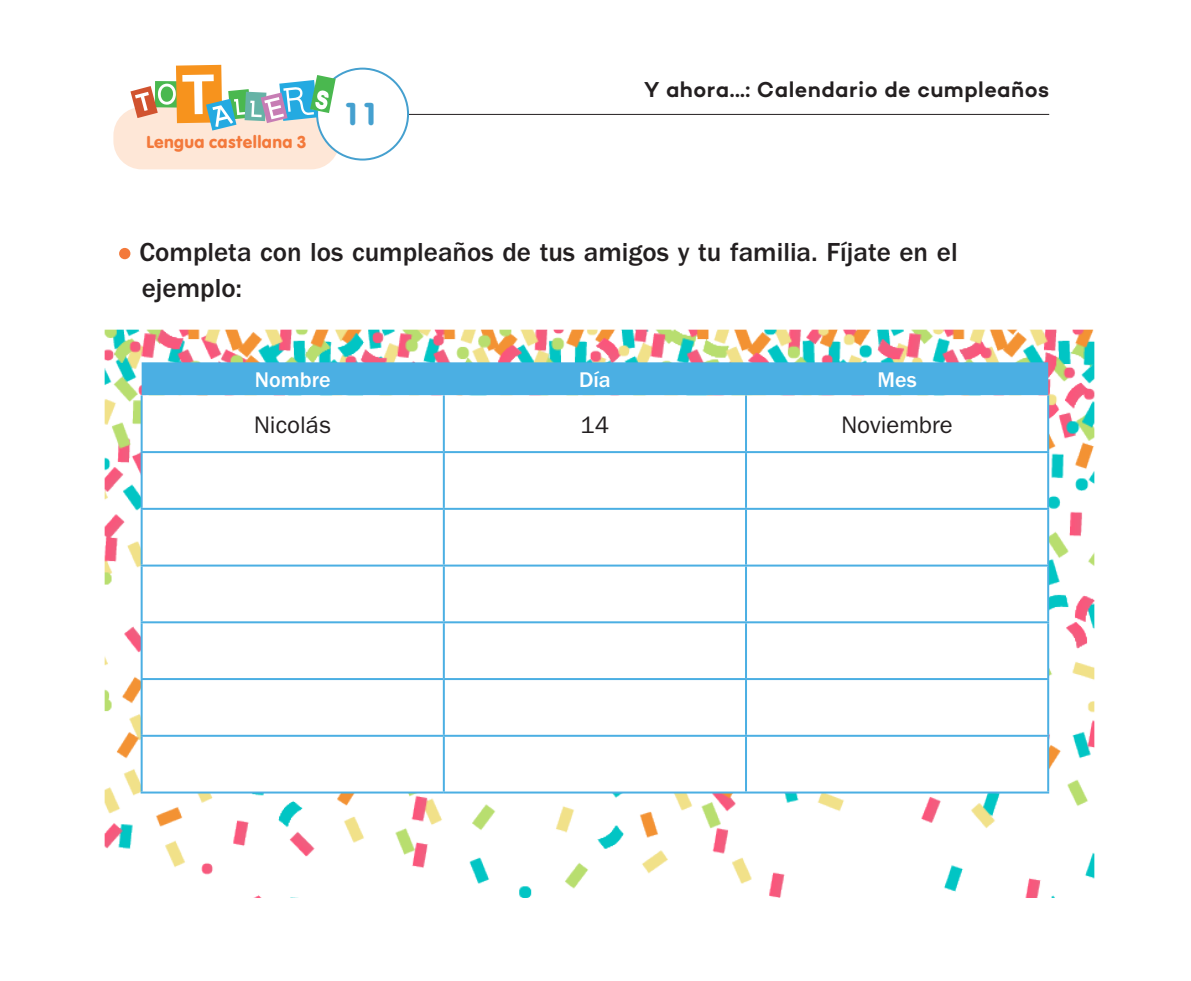
<style>
.page{position:relative;width:1191px;height:981px;background:#fff}
.page>*{position:absolute;margin:0;border:0;box-sizing:border-box;transform-origin:0 0}
.t1{font:33.4px "Vag";color:#45a0cf}
.T-Ordre{font:500 27px/36px "Franklin Gothic LT";color:#231f20}
.Text_quadres{font:24px "Franklin Gothic LT";color:#231f20}
.AD_títol{font:600 22px "Campton";letter-spacing:.02em;color:#231f20}
.T-_text_espai_treba{font:500 22px "Franklin Gothic LT";color:#fff}
.t2{font:18px "Vag";letter-spacing:.02em;color:#f3793b}
</style>
<div class="page">
<div style="left:119px;top:248px;width:11px;height:11px;background:#f3793b;border-radius:50%"></div>
<hr style="left:354px;top:114px;width:695px;height:1px;background:#231f20">
<div style="left:113px;top:107px;width:226px;height:62px;background:#fee7d7;border-radius:28px"></div>
<div style="left:317px;top:69px;width:91px;height:91px;background:#fff;border-radius:50%"></div>
<div style="left:316px;top:68px;width:93px;height:93px;border:2px solid #45a0cf;border-radius:50%"></div>
<svg style="left:130px;top:65px;width:206px;height:66px"></svg>
<img style="left:104px;top:329px;width:991px;height:568px">
<div style="left:142px;top:362px;width:906px;height:33px;background:#4bafe3"></div>
<svg style="left:143px;top:395px;width:904px;height:396px"></svg>
<hr style="left:141px;top:395px;width:2px;height:56px;background:#4bafe3">
<hr style="left:443px;top:395px;width:2px;height:56px;background:#4bafe3">
<hr style="left:745px;top:395px;width:2px;height:56px;background:#4bafe3">
<hr style="left:1047px;top:395px;width:2px;height:56px;background:#4bafe3">
<hr style="left:141px;top:451px;width:303px;height:2px;background:#4bafe3">
<hr style="left:141px;top:453px;width:2px;height:55px;background:#4bafe3">
<hr style="left:444px;top:451px;width:302px;height:2px;background:#4bafe3">
<hr style="left:443px;top:453px;width:2px;height:55px;background:#4bafe3">
<hr style="left:746px;top:451px;width:303px;height:2px;background:#4bafe3">
<hr style="left:745px;top:453px;width:2px;height:55px;background:#4bafe3">
<hr style="left:1047px;top:453px;width:2px;height:55px;background:#4bafe3">
<hr style="left:141px;top:508px;width:303px;height:2px;background:#4bafe3">
<hr style="left:141px;top:510px;width:2px;height:54px;background:#4bafe3">
<hr style="left:444px;top:508px;width:302px;height:2px;background:#4bafe3">
<hr style="left:443px;top:510px;width:2px;height:54px;background:#4bafe3">
<hr style="left:746px;top:508px;width:303px;height:2px;background:#4bafe3">
<hr style="left:745px;top:510px;width:2px;height:54px;background:#4bafe3">
<hr style="left:1047px;top:510px;width:2px;height:54px;background:#4bafe3">
<hr style="left:141px;top:564px;width:303px;height:2px;background:#4bafe3">
<hr style="left:141px;top:566px;width:2px;height:55px;background:#4bafe3">
<hr style="left:444px;top:564px;width:302px;height:2px;background:#4bafe3">
<hr style="left:443px;top:566px;width:2px;height:55px;background:#4bafe3">
<hr style="left:746px;top:564px;width:303px;height:2px;background:#4bafe3">
<hr style="left:745px;top:566px;width:2px;height:55px;background:#4bafe3">
<hr style="left:1047px;top:566px;width:2px;height:55px;background:#4bafe3">
<hr style="left:141px;top:621px;width:303px;height:2px;background:#4bafe3">
<hr style="left:141px;top:623px;width:2px;height:55px;background:#4bafe3">
<hr style="left:444px;top:621px;width:302px;height:2px;background:#4bafe3">
<hr style="left:443px;top:623px;width:2px;height:55px;background:#4bafe3">
<hr style="left:746px;top:621px;width:303px;height:2px;background:#4bafe3">
<hr style="left:745px;top:623px;width:2px;height:55px;background:#4bafe3">
<hr style="left:1047px;top:623px;width:2px;height:55px;background:#4bafe3">
<hr style="left:141px;top:678px;width:303px;height:2px;background:#4bafe3">
<hr style="left:141px;top:680px;width:2px;height:55px;background:#4bafe3">
<hr style="left:444px;top:678px;width:302px;height:2px;background:#4bafe3">
<hr style="left:443px;top:680px;width:2px;height:55px;background:#4bafe3">
<hr style="left:746px;top:678px;width:303px;height:2px;background:#4bafe3">
<hr style="left:745px;top:680px;width:2px;height:55px;background:#4bafe3">
<hr style="left:1047px;top:680px;width:2px;height:55px;background:#4bafe3">
<hr style="left:141px;top:735px;width:303px;height:2px;background:#4bafe3">
<hr style="left:141px;top:737px;width:2px;height:54px;background:#4bafe3">
<hr style="left:444px;top:735px;width:302px;height:2px;background:#4bafe3">
<hr style="left:443px;top:737px;width:2px;height:54px;background:#4bafe3">
<hr style="left:746px;top:735px;width:303px;height:2px;background:#4bafe3">
<hr style="left:745px;top:737px;width:2px;height:54px;background:#4bafe3">
<hr style="left:1047px;top:737px;width:2px;height:54px;background:#4bafe3">
<hr style="left:141px;top:791px;width:303px;height:2px;background:#4bafe3">
<hr style="left:444px;top:791px;width:302px;height:2px;background:#4bafe3">
<hr style="left:746px;top:791px;width:303px;height:2px;background:#4bafe3">
<p class="t2" style="left:146px;top:130px;width:162px">Lengua castellana 3</p>
<p class="t1" style="left:343px;top:92px;width:38px">11</p>
<p class="AD_títol" style="left:644px;top:75px;width:406px">Y ahora...: Calendario de cumpleaños</p>
<p class="T-Ordre" style="left:140px;top:235px;width:819px">Completa con los cumpleaños de tus amigos y tu familia. Fíjate en el ejemplo:</p>
<p class="T-_text_espai_treba" style="left:255px;top:367px;width:77px">Nombre</p>
<p class="T-_text_espai_treba" style="left:579px;top:367px;width:33px">Día</p>
<p class="T-_text_espai_treba" style="left:877px;top:367px;width:41px">Mes</p>
<p class="Text_quadres" style="left:254px;top:411px;width:79px">Nicolás</p>
<p class="Text_quadres" style="left:580px;top:411px;width:30px">14</p>
<p class="Text_quadres" style="left:841px;top:411px;width:113px">Noviembre</p>
</div>
